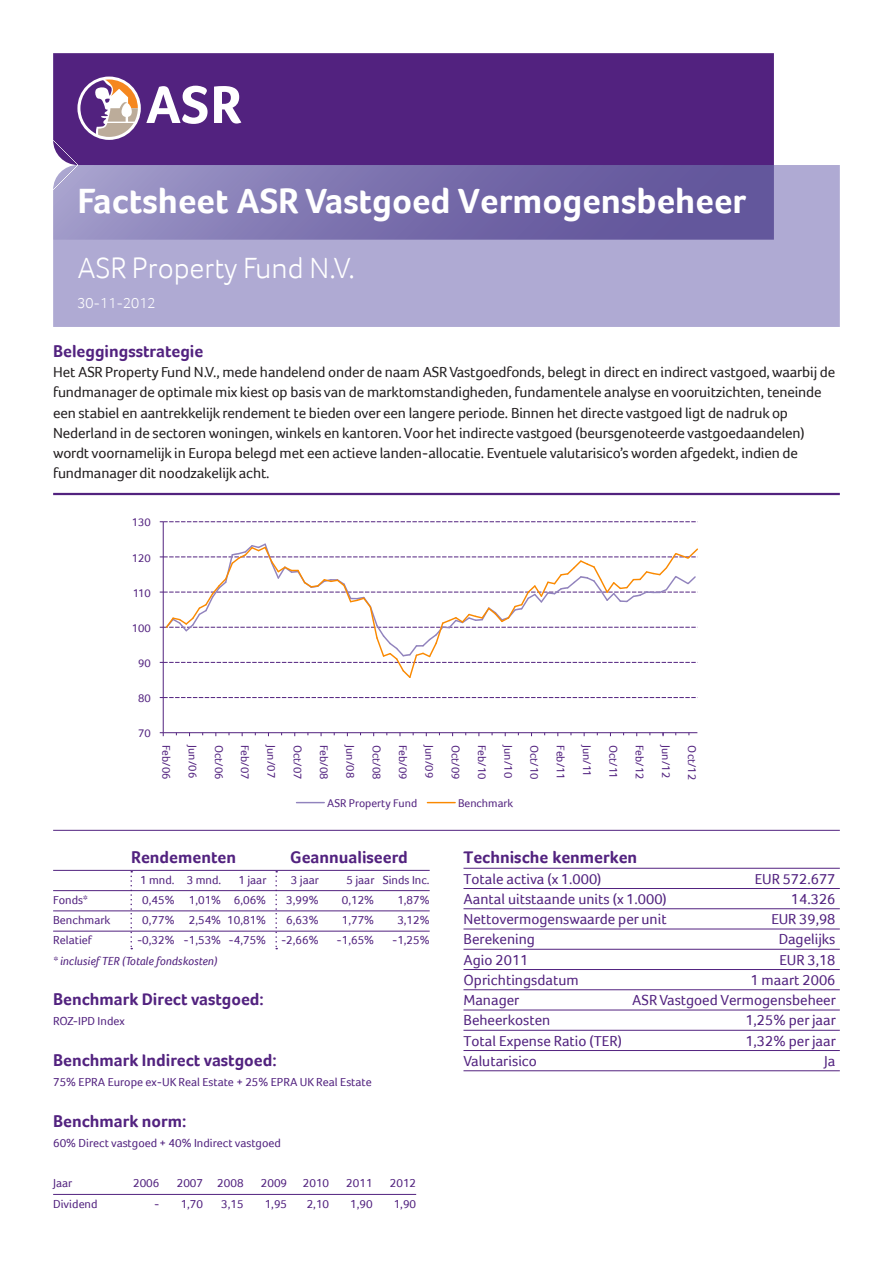
<style>
.page{position:relative;width:893px;height:1263px;background:#fff}
.page>*{position:absolute;margin:0;border:0;box-sizing:border-box;transform-origin:0 0}
.t1{font:700 36px "Foco";color:#fff}
.t2{font:300 30px "Foco";color:#fff}
.t3{font:700 17.25px "Foco";color:#52227f}
.t4{font:15px/20.2px "Foco";letter-spacing:-.01em;color:#231f20}
.t5{font:15px "Foco";color:#52227f}
.t6{font:300 15px "Foco";color:#fff}
.t7{font:12px "Foco";color:#52227f}
.t8{font:italic 12px "Foco";color:#52227f}
.t9{font:11.55px "Foco";color:#52227f}
</style>
<div class="page">
<div style="left:53px;top:165px;width:787px;height:162px;background:#afaad3"></div>
<div style="left:53px;top:53px;width:721px;height:112px;background:#52227f"></div>
<svg style="left:53px;top:165px;width:721px;height:75px"></svg>
<svg style="left:77px;top:77px;width:64px;height:63px"></svg>
<svg style="left:214px;top:86px;width:27px;height:38px"></svg>
<svg style="left:146px;top:86px;width:62px;height:38px"></svg>
<svg style="left:80px;top:80px;width:58px;height:57px"></svg>
<hr style="left:53px;top:870px;width:377px;height:1px;background:#52227f">
<hr style="left:53px;top:890px;width:377px;height:1px;background:#52227f">
<hr style="left:53px;top:910px;width:377px;height:1px;background:#52227f">
<hr style="left:53px;top:931px;width:377px;height:1px;background:#52227f">
<hr style="left:53px;top:1194px;width:363px;height:1px;background:#52227f">
<hr style="left:463px;top:868px;width:377px;height:1px;background:#52227f">
<hr style="left:463px;top:888px;width:377px;height:1px;background:#52227f">
<hr style="left:463px;top:908px;width:377px;height:1px;background:#52227f">
<hr style="left:463px;top:929px;width:377px;height:1px;background:#52227f">
<hr style="left:463px;top:949px;width:377px;height:1px;background:#52227f">
<hr style="left:463px;top:969px;width:377px;height:1px;background:#52227f">
<hr style="left:463px;top:989px;width:377px;height:1px;background:#52227f">
<hr style="left:463px;top:1010px;width:377px;height:1px;background:#52227f">
<hr style="left:463px;top:1030px;width:377px;height:1px;background:#52227f">
<hr style="left:463px;top:1050px;width:377px;height:1px;background:#52227f">
<hr style="left:463px;top:1070px;width:377px;height:1px;background:#52227f">
<svg style="left:275px;top:871px;width:2px;height:78px"></svg>
<svg style="left:130px;top:871px;width:2px;height:78px"></svg>
<hr style="left:163px;top:522px;width:1px;height:211px;background:#52227f">
<svg style="left:160px;top:521px;width:536px;height:1px"></svg>
<svg style="left:160px;top:697px;width:536px;height:1px"></svg>
<hr style="left:163px;top:732px;width:534px;height:1px;background:#52227f">
<svg style="left:160px;top:732px;width:4px;height:4px"></svg>
<svg style="left:160px;top:542px;width:538px;height:137px"></svg>
<svg style="left:296px;top:802px;width:28px;height:1px"></svg>
<svg style="left:427px;top:802px;width:28px;height:1px"></svg>
<hr style="left:53px;top:493px;width:787px;height:2px;background:#52227f">
<hr style="left:53px;top:830px;width:787px;height:1px;background:#52227f">
<h1 class="t1" style="left:77px;top:180px;width:670px">Factsheet ASR Vastgoed Vermogensbeheer</h1>
<h2 class="t2" style="left:77px;top:250px;width:279px">ASR Property Fund N.V.</h2>
<p class="t6" style="left:77px;top:294px;width:80px">30-11-2012</p>
<p class="t3" style="left:53px;top:341px;width:152px">Beleggingsstrategie</p>
<p class="t4" style="left:53px;top:362px;width:784px">Het ASR Property Fund N.V., mede handelend onder de naam ASR Vastgoedfonds, belegt in direct en indirect vastgoed, waarbij de fundmanager de optimale mix kiest op basis van de marktomstandigheden, fundamentele analyse en vooruitzichten, teneinde een stabiel en aantrekkelijk rendement te bieden over een langere periode. Binnen het directe vastgoed ligt de nadruk op Nederland in de sectoren woningen, winkels en kantoren. Voor het indirecte vastgoed (beursgenoteerde vastgoedaandelen) wordt voornamelijk in Europa belegd met een actieve landen-allocatie. Eventuele valutarisico’s worden afgedekt, indien de fundmanager dit noodzakelijk acht.</p>
<p class="t9" style="left:132px;top:516px;width:21px">130</p>
<p class="t9" style="left:132px;top:551px;width:21px">120</p>
<p class="t9" style="left:133px;top:586px;width:20px">110</p>
<p class="t9" style="left:132px;top:621px;width:21px">100</p>
<p class="t9" style="left:138px;top:656px;width:14px">90</p>
<p class="t9" style="left:138px;top:692px;width:14px">80</p>
<p class="t9" style="left:138px;top:727px;width:14px">70</p>
<p class="t9" style="left:173px;top:745px;width:36px;rotate:90deg">Feb/06</p>
<p class="t9" style="left:199px;top:745px;width:34px;rotate:90deg">Jun/06</p>
<p class="t9" style="left:226px;top:745px;width:36px;rotate:90deg">Oct/06</p>
<p class="t9" style="left:252px;top:745px;width:36px;rotate:90deg">Feb/07</p>
<p class="t9" style="left:278px;top:745px;width:34px;rotate:90deg">Jun/07</p>
<p class="t9" style="left:304px;top:745px;width:36px;rotate:90deg">Oct/07</p>
<p class="t9" style="left:331px;top:745px;width:36px;rotate:90deg">Feb/08</p>
<p class="t9" style="left:357px;top:745px;width:34px;rotate:90deg">Jun/08</p>
<p class="t9" style="left:383px;top:745px;width:36px;rotate:90deg">Oct/08</p>
<p class="t9" style="left:410px;top:745px;width:36px;rotate:90deg">Feb/09</p>
<p class="t9" style="left:436px;top:745px;width:34px;rotate:90deg">Jun/09</p>
<p class="t9" style="left:462px;top:745px;width:36px;rotate:90deg">Oct/09</p>
<p class="t9" style="left:489px;top:745px;width:36px;rotate:90deg">Feb/10</p>
<p class="t9" style="left:515px;top:745px;width:34px;rotate:90deg">Jun/10</p>
<p class="t9" style="left:541px;top:745px;width:36px;rotate:90deg">Oct/10</p>
<p class="t9" style="left:567px;top:745px;width:35px;rotate:90deg">Feb/11</p>
<p class="t9" style="left:594px;top:745px;width:33px;rotate:90deg">Jun/11</p>
<p class="t9" style="left:620px;top:745px;width:35px;rotate:90deg">Oct/11</p>
<p class="t9" style="left:646px;top:745px;width:36px;rotate:90deg">Feb/12</p>
<p class="t9" style="left:673px;top:745px;width:34px;rotate:90deg">Jun/12</p>
<p class="t9" style="left:699px;top:745px;width:36px;rotate:90deg">Oct/12</p>
<p class="t9" style="left:327px;top:796px;width:92px">ASR Property Fund</p>
<p class="t9" style="left:458px;top:796px;width:57px">Benchmark</p>
<p class="t3" style="left:131px;top:847px;width:106px">Rendementen</p>
<p class="t3" style="left:290px;top:847px;width:119px">Geannualiseerd</p>
<p class="t7" style="left:140px;top:872px;width:82px">1 mnd. 3 mnd.</p>
<p class="t7" style="left:238px;top:872px;width:30px">1 jaar</p>
<p class="t7" style="left:291px;top:872px;width:30px">3 jaar</p>
<p class="t7" style="left:346px;top:872px;width:85px">5 jaar Sinds Inc.</p>
<p class="t7" style="left:53px;top:893px;width:36px">Fonds*</p>
<p class="t7" style="left:142px;top:893px;width:125px">0,45% 1,01% 6,06%</p>
<p class="t7" style="left:286px;top:893px;width:34px">3,99%</p>
<p class="t7" style="left:342px;top:893px;width:34px">0,12%</p>
<p class="t7" style="left:397px;top:893px;width:34px">1,87%</p>
<p class="t7" style="left:53px;top:913px;width:59px">Benchmark</p>
<p class="t7" style="left:142px;top:913px;width:125px">0,77% 2,54% 10,81%</p>
<p class="t7" style="left:286px;top:913px;width:34px">6,63%</p>
<p class="t7" style="left:342px;top:913px;width:34px">1,77%</p>
<p class="t7" style="left:397px;top:913px;width:34px">3,12%</p>
<p class="t7" style="left:53px;top:933px;width:40px">Relatief</p>
<p class="t7" style="left:137px;top:933px;width:183px">-0,32% -1,53% -4,75% -2,66%</p>
<p class="t7" style="left:337px;top:933px;width:39px">-1,65%</p>
<p class="t7" style="left:392px;top:933px;width:39px">-1,25%</p>
<p class="t8" style="left:53px;top:953px;width:166px">* inclusief TER (Totale fondskosten)</p>
<p class="t3" style="left:53px;top:989px;width:212px">Benchmark Direct vastgoed:</p>
<p class="t7" style="left:53px;top:1014px;width:73px">ROZ-IPD Index</p>
<p class="t3" style="left:53px;top:1050px;width:225px">Benchmark Indirect vastgoed:</p>
<p class="t7" style="left:53px;top:1075px;width:320px">75% EPRA Europe ex-UK Real Estate + 25% EPRA UK Real Estate</p>
<p class="t3" style="left:53px;top:1110px;width:135px">Benchmark norm:</p>
<p class="t7" style="left:53px;top:1136px;width:229px">60% Direct vastgoed + 40% Indirect vastgoed</p>
<p class="t7" style="left:53px;top:1176px;width:21px">Jaar</p>
<p class="t7" style="left:133px;top:1176px;width:28px">2006</p>
<p class="t7" style="left:177px;top:1176px;width:68px">2007 2008</p>
<p class="t7" style="left:261px;top:1176px;width:28px">2009</p>
<p class="t7" style="left:303px;top:1176px;width:28px">2010</p>
<p class="t7" style="left:346px;top:1176px;width:28px">2011</p>
<p class="t7" style="left:390px;top:1176px;width:28px">2012</p>
<p class="t7" style="left:53px;top:1196px;width:46px">Dividend</p>
<p class="t7" style="left:154px;top:1196px;width:50px">- 1,70</p>
<p class="t7" style="left:221px;top:1196px;width:24px">3,15</p>
<p class="t7" style="left:265px;top:1196px;width:24px">1,95</p>
<p class="t7" style="left:307px;top:1196px;width:24px">2,10</p>
<p class="t7" style="left:350px;top:1196px;width:24px">1,90</p>
<p class="t7" style="left:394px;top:1196px;width:24px">1,90</p>
<p class="t3" style="left:463px;top:847px;width:175px">Technische kenmerken</p>
<p class="t5" style="left:463px;top:870px;width:139px">Totale activa (x 1.000)</p>
<p class="t5" style="left:755px;top:870px;width:82px">EUR 572.677</p>
<p class="t5" style="left:463px;top:890px;width:205px">Aantal uitstaande units (x 1.000)</p>
<p class="t5" style="left:791px;top:890px;width:46px">14.326</p>
<p class="t5" style="left:463px;top:910px;width:205px">Nettovermogenswaarde per unit</p>
<p class="t5" style="left:771px;top:910px;width:66px">EUR 39,98</p>
<p class="t5" style="left:463px;top:930px;width:73px">Berekening</p>
<p class="t5" style="left:779px;top:930px;width:58px">Dagelijks</p>
<p class="t5" style="left:463px;top:951px;width:67px">Agio 2011</p>
<p class="t5" style="left:780px;top:951px;width:57px">EUR 3,18</p>
<p class="t5" style="left:463px;top:971px;width:117px">Oprichtingsdatum</p>
<p class="t5" style="left:750px;top:971px;width:87px">1 maart 2006</p>
<p class="t5" style="left:463px;top:991px;width:57px">Manager</p>
<p class="t5" style="left:632px;top:991px;width:205px">ASR Vastgoed Vermogensbeheer</p>
<p class="t5" style="left:463px;top:1011px;width:88px">Beheerkosten</p>
<p class="t5" style="left:745px;top:1011px;width:92px">1,25% per jaar</p>
<p class="t5" style="left:463px;top:1032px;width:160px">Total Expense Ratio (TER)</p>
<p class="t5" style="left:745px;top:1032px;width:92px">1,32% per jaar</p>
<p class="t5" style="left:463px;top:1052px;width:75px">Valutarisico</p>
<p class="t5" style="left:824px;top:1052px;width:13px">Ja</p>
</div>
